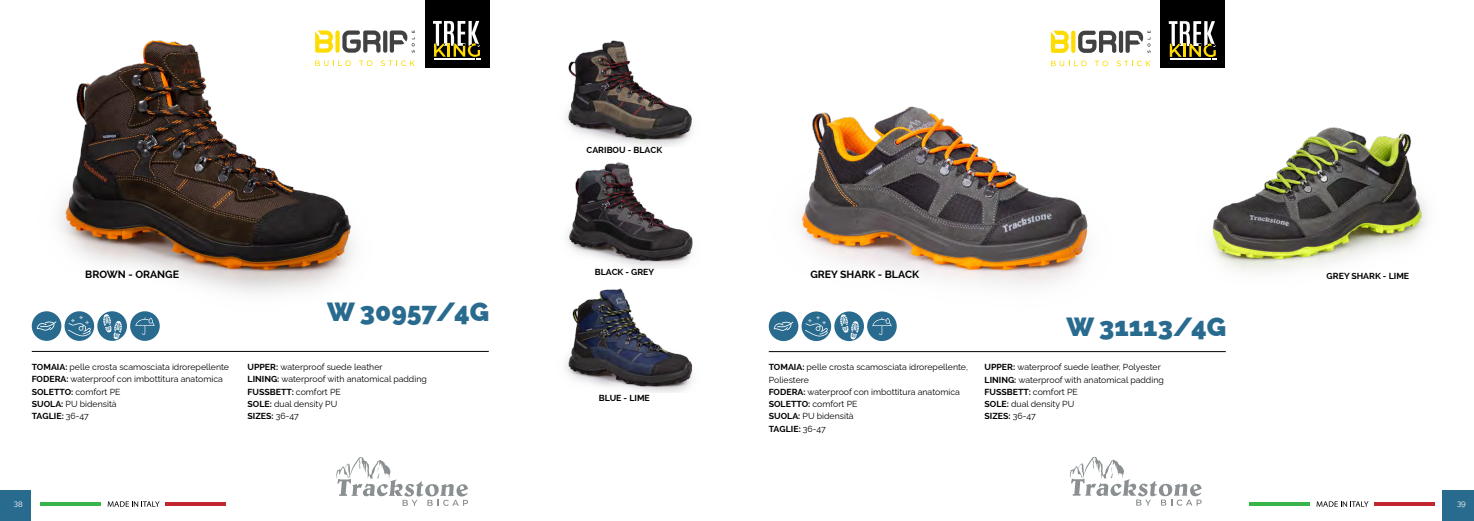
<style>
.page{position:relative;width:1474px;height:521px;background:#fff}
.page>*{position:absolute;margin:0;border:0;box-sizing:border-box;transform-origin:0 0}
.t1{font:900 26.25px "Raleway";color:#296b8f}
.t2{font:700 10.5px "Raleway";color:#000}
.t3{font:8.75px/12.2px "Raleway";color:#000}
.t4{font:700 8.75px "Raleway";color:#000}
.t5{font:7.88px "Raleway";color:#fff}
.s1{font-weight:700}
</style>
<div class="page">
<div style="left:0;top:490px;width:31px;height:31px;background:#296b8f"></div>
<img style="left:31px;top:40px;width:447px;height:288px">
<hr style="left:32px;top:351px;width:457px;height:1px;background:#000">
<svg style="left:315px;top:61px;width:36px;height:5px"></svg>
<svg style="left:359px;top:60px;width:13px;height:6px"></svg>
<svg style="left:381px;top:60px;width:34px;height:6px"></svg>
<svg style="left:315px;top:30px;width:100px;height:23px"></svg>
<svg style="left:32px;top:311px;width:128px;height:30px"></svg>
<svg style="left:108px;top:501px;width:52px;height:6px"></svg>
<hr style="left:40px;top:502px;width:61px;height:3px;background:#38b54a">
<hr style="left:165px;top:502px;width:61px;height:3px;background:#c2262e">
<svg style="left:336px;top:457px;width:132px;height:49px"></svg>
<div style="left:425px;top:0;width:64px;height:67px;background:#000"></div>
<svg style="left:433px;top:21px;width:47px;height:39px"></svg>
<img style="left:567px;top:162px;width:126px;height:106px">
<img style="left:566px;top:40px;width:126px;height:107px">
<img style="left:565px;top:288px;width:128px;height:104px">
<img style="left:783px;top:30px;width:368px;height:312px">
<hr style="left:768px;top:351px;width:457px;height:1px;background:#000">
<svg style="left:768px;top:311px;width:128px;height:30px"></svg>
<svg style="left:1051px;top:61px;width:35px;height:5px"></svg>
<svg style="left:1094px;top:61px;width:14px;height:5px"></svg>
<svg style="left:1116px;top:61px;width:34px;height:5px"></svg>
<svg style="left:1050px;top:31px;width:100px;height:22px"></svg>
<div style="left:1160px;top:0;width:64px;height:68px;background:#000"></div>
<svg style="left:1168px;top:21px;width:47px;height:39px"></svg>
<img style="left:1212px;top:127px;width:215px;height:145px">
<div style="left:1442px;top:490px;width:31px;height:31px;background:#296b8f"></div>
<svg style="left:1316px;top:501px;width:52px;height:6px"></svg>
<hr style="left:1249px;top:502px;width:60px;height:3px;background:#38b54a">
<hr style="left:1374px;top:502px;width:60px;height:3px;background:#c2262e">
<svg style="left:1070px;top:457px;width:131px;height:49px"></svg>
<p class="t2" style="left:85px;top:268px;width:95px">BROWN - ORANGE</p>
<p class="t3" style="left:32px;top:360px;width:199px"><span class="s1">TOMAIA:</span> pelle crosta scamosciata idrorepellente<br><span class="s1">FODERA:</span> waterproof con imbottitura anatomica<br><span class="s1">SOLETTO:</span> comfort PE<br><span class="s1">SUOLA:</span> PU bidensità<br><span class="s1">TAGLIE:</span> 36-47</p>
<h1 class="t1" style="left:327px;top:290px;width:163px">W 30957/4G</h1>
<p class="t3" style="left:247px;top:360px;width:181px"><span class="s1">UPPER:</span> waterproof suede leather<br><span class="s1">LINING:</span> waterproof with anatomical padding<br><span class="s1">FUSSBETT:</span> comfort PE<br><span class="s1">SOLE:</span> dual density PU<br><span class="s1">SIZES:</span> 36-47</p>
<p class="t4" style="left:586px;top:145px;width:77px">CARIBOU - BLACK</p>
<p class="t4" style="left:595px;top:267px;width:61px">BLACK - GREY</p>
<p class="t4" style="left:599px;top:393px;width:53px">BLUE - LIME</p>
<p class="t2" style="left:810px;top:268px;width:110px">GREY SHARK - BLACK</p>
<p class="t4" style="left:1326px;top:271px;width:84px">GREY SHARK - LIME</p>
<p class="t3" style="left:768px;top:360px;width:201px"><span class="s1">TOMAIA:</span> pelle crosta scamosciata idrorepellente,<br>Poliestere<br><span class="s1">FODERA:</span> waterproof con imbottitura anatomica<br><span class="s1">SOLETTO:</span> comfort PE<br><span class="s1">SUOLA:</span> PU bidensità<br><span class="s1">TAGLIE:</span> 36-47</p>
<h1 class="t1" style="left:1066px;top:306px;width:161px">W 31113/4G</h1>
<p class="t3" style="left:984px;top:360px;width:181px"><span class="s1">UPPER:</span> waterproof suede leather, Polyester<br><span class="s1">LINING:</span> waterproof with anatomical padding<br><span class="s1">FUSSBETT:</span> comfort PE<br><span class="s1">SOLE:</span> dual density PU<br><span class="s1">SIZES:</span> 36-47</p>
<p class="t5" style="left:18px;top:498px;width:6px">8</p>
<p class="t5" style="left:1456px;top:496px;width:10px">39</p>
<p class="t5" style="left:14px;top:496px;width:6px">3</p>
</div>
